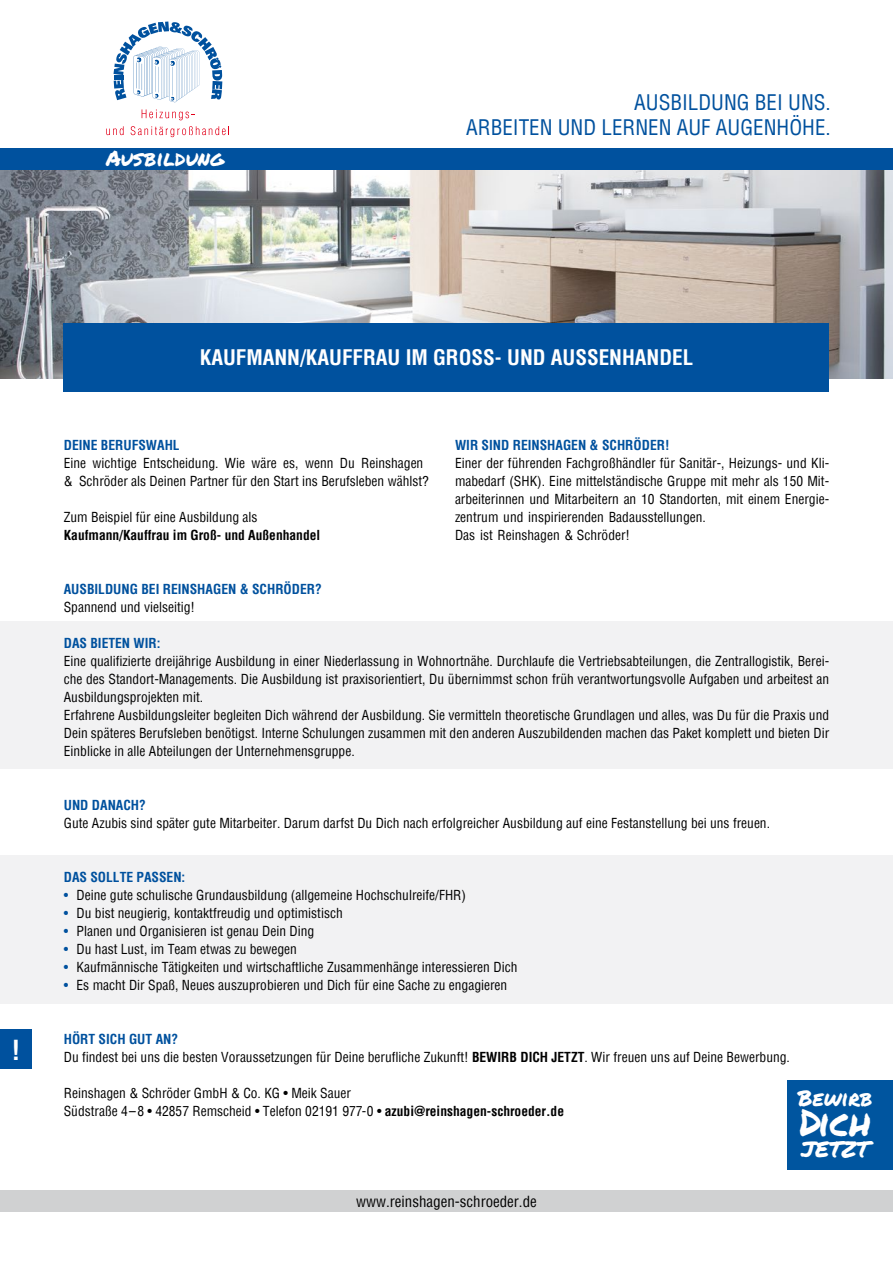
<style>
.page{position:relative;width:893px;height:1263px;background:#fff}
.page>*{position:absolute;margin:0;border:0;box-sizing:border-box;transform-origin:0 0}
.t1{font:37.35px "Permanent Marker";color:#fff}
.t2{font:700 condensed 27px "Helvetica";color:#fff}
.t3{font:26.55px "Permanent Marker";color:#fff}
.t4{font:21.45px "Permanent Marker";color:#fff}
.t5{font:condensed 21px/25.2px "Helvetica";color:#00519e;text-align:right}
.t6{font:700 condensed 21px "Helvetica";color:#fff}
.t7{font:condensed 15px "Helvetica";color:#000}
.t8{font:condensed 13.5px/18px "Helvetica";color:#000}
.t9{font:700 condensed 13.5px "Helvetica";color:#00519e}
.t10{font:700 condensed 13.5px "Helvetica";color:#000}
.s1{color:#00519e}
.s2{font-weight:700;color:#00519e}
.s3{font-weight:700}
</style>
<div class="page">
<div style="left:0;top:855px;width:893px;height:148px;background:#f2f2f3"></div>
<div style="left:0;top:1191px;width:893px;height:21px;background:#d0d1d2"></div>
<img style="left:0;top:170px;width:893px;height:208px">
<div style="left:0;top:621px;width:893px;height:148px;background:#f2f2f3"></div>
<div style="left:0;top:149px;width:893px;height:21px;background:#00519e"></div>
<div style="left:64px;top:323px;width:765px;height:69px;background:#00519e"></div>
<svg style="left:114px;top:22px;width:108px;height:80px"></svg>
<svg style="left:106px;top:126px;width:18px;height:9px"></svg>
<svg style="left:131px;top:126px;width:98px;height:11px"></svg>
<svg style="left:142px;top:109px;width:53px;height:11px"></svg>
<div style="left:0;top:1030px;width:32px;height:39px;background:#00519e"></div>
<div style="left:787px;top:1080px;width:106px;height:90px;background:#00559f"></div>
<h3 class="t4" style="left:106px;top:142px;width:119px">Ausbildung</h3>
<h3 class="t5" style="left:466px;top:89px;width:366px">AUSBILDUNG BEI UNS.<br>ARBEITEN UND LERNEN AUF AUGENHÖHE.</h3>
<h2 class="t2" style="left:11px;top:1032px;width:10px">!</h2>
<h3 class="t6" style="left:200px;top:344px;width:495px">KAUFMANN/KAUFFRAU IM GROSS- UND AUSSENHANDEL</h3>
<p class="t9" style="left:64px;top:436px;width:117px">DEINE BERUFSWAHL</p>
<p class="t8" style="left:64px;top:454px;width:367px">Eine wichtige Entscheidung. Wie wäre es, wenn Du Reinshagen &amp; Schröder als Deinen Partner für den Start ins Berufsleben wählst?</p>
<p class="t8" style="left:64px;top:508px;width:195px">Zum Beispiel für eine Ausbildung als</p>
<p class="t10" style="left:64px;top:526px;width:258px">Kaufmann/Kauffrau im Groß- und Außenhandel</p>
<p class="t9" style="left:64px;top:580px;width:260px">AUSBILDUNG BEI REINSHAGEN &amp; SCHRÖDER?</p>
<p class="t8" style="left:64px;top:598px;width:133px">Spannend und vielseitig!</p>
<p class="t9" style="left:455px;top:436px;width:216px">WIR SIND REINSHAGEN &amp; SCHRÖDER!</p>
<p class="t8" style="left:455px;top:454px;width:376px">Einer der führenden Fachgroßhändler für Sanitär-, Heizungs- und Kli&shy;mabedarf (SHK). Eine mittelständische Gruppe mit mehr als 150 Mit&shy;arbeiterinnen und Mitarbeitern an 10 Standorten, mit einem Energie&shy;zentrum und inspirierenden Badausstellungen.<br>Das ist Reinshagen &amp; Schröder!</p>
<p class="t9" style="left:64px;top:634px;width:98px">DAS BIETEN WIR:</p>
<p class="t8" style="left:64px;top:652px;width:767px">Eine qualifizierte dreijährige Ausbildung in einer Niederlassung in Wohnortnähe. Durchlaufe die Vertriebsabteilungen, die Zentrallogistik, Berei&shy;che des Standort-Managements. Die Ausbildung ist praxisorientiert, Du übernimmst schon früh verantwortungsvolle Aufgaben und arbeitest an Ausbildungsprojekten mit.<br>Erfahrene Ausbildungsleiter begleiten Dich während der Ausbildung. Sie vermitteln theoretische Grundlagen und alles, was Du für die Praxis und Dein späteres Berufsleben benötigst. Interne Schulungen zusammen mit den anderen Auszubildenden machen das Paket komplett und bieten Dir Einblicke in alle Abteilungen der Unternehmensgruppe.</p>
<p class="t9" style="left:64px;top:796px;width:84px">UND DANACH?</p>
<p class="t8" style="left:64px;top:814px;width:708px">Gute Azubis sind später gute Mitarbeiter. Darum darfst Du Dich nach erfolgreicher Ausbildung auf eine Festanstellung bei uns freuen.</p>
<p class="t9" style="left:64px;top:868px;width:123px">DAS SOLLTE PASSEN:</p>
<p class="t8" style="left:64px;top:886px;width:404px"><span class="s1">•</span> Deine gute schulische Grundausbildung (allgemeine Hochschulreife/FHR)</p>
<p class="t8" style="left:64px;top:904px;width:280px"><span class="s1">•</span> Du bist neugierig, kontaktfreudig und optimistisch</p>
<p class="t8" style="left:64px;top:922px;width:252px"><span class="s1">•</span> Planen und Organisieren ist genau Dein Ding</p>
<p class="t8" style="left:64px;top:940px;width:235px"><span class="s1">•</span> Du hast Lust, im Team etwas zu bewegen</p>
<p class="t8" style="left:64px;top:958px;width:455px"><span class="s1">•</span> Kaufmännische Tätigkeiten und wirtschaftliche Zusammenhänge interessieren Dich</p>
<p class="t8" style="left:64px;top:976px;width:445px"><span class="s1">•</span> Es macht Dir Spaß, Neues auszuprobieren und Dich für eine Sache zu engagieren</p>
<p class="t8" style="left:64px;top:1030px;width:728px"><span class="s2">HÖRT SICH GUT AN?<br></span>Du findest bei uns die besten Voraussetzungen für Deine berufliche Zukunft! <span class="s3">BEWIRB DICH JETZT</span>. Wir freuen uns auf Deine Bewerbung.</p>
<p class="t8" style="left:64px;top:1084px;width:502px">Reinshagen &amp; Schröder GmbH &amp; Co. KG • Meik Sauer<br>Südstraße 4–8 • 42857 Remscheid • Telefon 02191 977-0 • <span class="s3">azubi@reinshagen-schroeder.de</span></p>
<h3 class="t4" style="left:798px;top:1082px;width:76px">Bewirb</h3>
<h1 class="t1" style="left:799px;top:1094px;width:73px">Dich</h1>
<h3 class="t3" style="left:801px;top:1128px;width:69px">jetzt</h3>
<p class="t7" style="left:356px;top:1192px;width:182px">www.reinshagen-schroeder.de</p>
</div>
